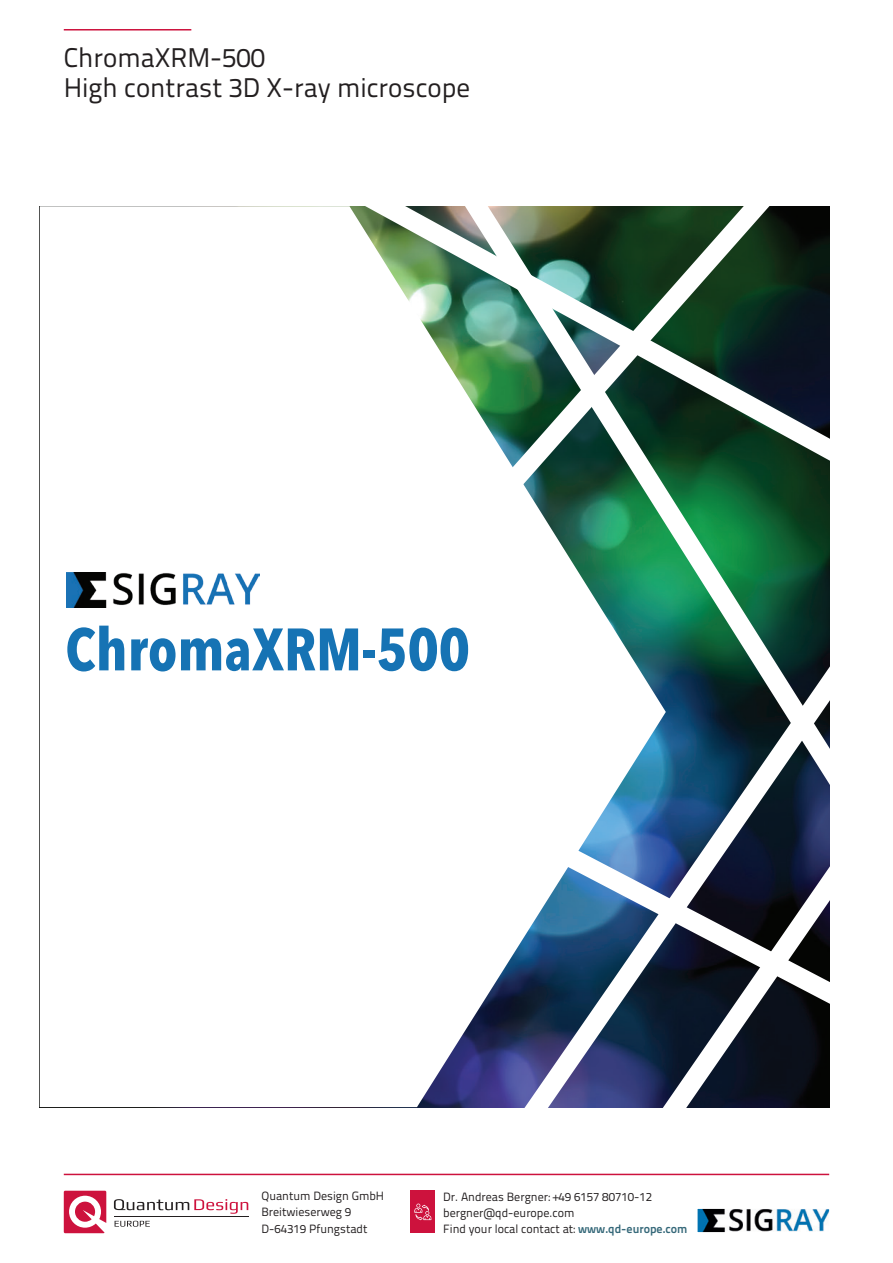
<style>
.page{position:relative;width:893px;height:1263px;background:#fff}
.page>*{position:absolute;margin:0;border:0;box-sizing:border-box;transform-origin:0 0}
.t1{font:700 condensed 59.25px "Avenir Next LT Pro";color:#1673b4}
.t2{font:27px/30px "Titillium Text 22 L";color:#231f20}
.t3{font:12px/16.8px "Titillium Text 22 L";color:#231f20}
.s1{font-weight:700;color:#356879}
</style>
<div class="page">
<hr style="left:64px;top:29px;width:127px;height:2px;background:#cd123d">
<img style="left:698px;top:1210px;width:130px;height:21px">
<div style="left:696px;top:1208px;width:134px;height:25px;border:1px solid #fff"></div>
<hr style="left:64px;top:1174px;width:765px;height:1px;background:#cd123d">
<svg style="left:64px;top:1191px;width:42px;height:42px"></svg>
<svg style="left:114px;top:1199px;width:134px;height:15px"></svg>
<hr style="left:114px;top:1216px;width:135px;height:1px;background:#231f20">
<svg style="left:115px;top:1221px;width:35px;height:6px"></svg>
<div style="left:411px;top:1191px;width:24px;height:42px;background:#cd123d"></div>
<svg style="left:414px;top:1203px;width:17px;height:17px"></svg>
<img style="left:66px;top:572px;width:194px;height:36px">
<svg style="left:517px;top:1091px;width:312px;height:16px;background:#44486a"></svg>
<img style="left:359px;top:206px;width:470px;height:885px">
<h2 class="t2" style="left:64px;top:41px;width:408px">ChromaXRM-500<br>High contrast 3D X-ray microscope</h2>
<p class="t1" style="left:65px;top:613px;width:406px">ChromaXRM-500</p>
<p class="t3" style="left:261px;top:1186px;width:124px">Quantum Design GmbH<br>Breitwieserweg 9<br>D-64319 Pfungstadt</p>
<p class="t3" style="left:443px;top:1187px;width:246px;line-height:16.4px">Dr. Andreas Bergner: +49 6157 80710-12 bergner@qd-europe.com<br>Find your local contact at: <span class="s1">www.qd-europe.com</span></p>
</div>
